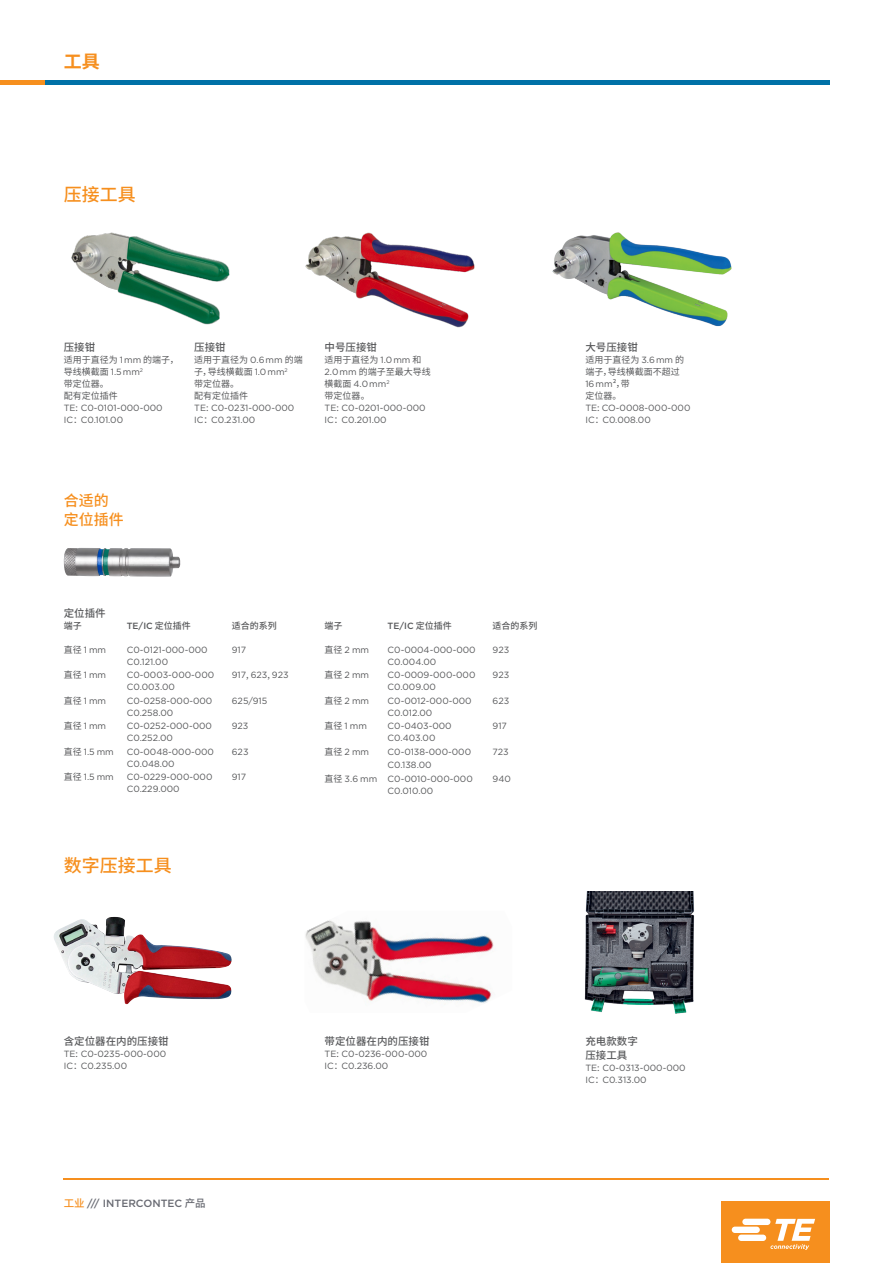
<style>
.page{position:relative;width:893px;height:1263px;background:#fff}
.page>*{position:absolute;margin:0;border:0;box-sizing:border-box;transform-origin:0 0}
.t1{font:500 18px "Noto Sans CJ Ksc";color:#f68f1e}
.C_Header_Title{font:700 18px "Noto Sans CJ Ksc";color:#f68f1e}
.t2{font:500 15px "Noto Sans CJ Ksc";color:#f68f1e}
.Überschrift{font:500 10.5px/13.5px "Noto Sans CJ Ksc";color:#57585a}
.t3{font:500 10.5px "Gotham";color:#696b73}
.Überschrift-2{font:9px "Gotham";color:#57585a}
.Überschrift-3{font:9px/12px "Noto Sans CJ Ksc";color:#57585a}
.Fliesstext{font:9px "Gotham";color:#57585a}
.Überschrift-4{font:500 9px "Gotham";color:#57585a}
.Überschrift-5{font:500 9px "Noto Sans CJ Ksc";color:#57585a}
.s1{font-family:"Gotham"}
.s2{font-family:"Noto Sans CJ Ksc"}
.s3{font-family:"Noto Sans CJ Ksc";color:#f68f1e}
</style>
<div class="page">
<hr style="left:64px;top:1178px;width:765px;height:1px;background:#f68f1e">
<hr style="left:0;top:81px;width:46px;height:4px;background:#f68f1e">
<hr style="left:45px;top:81px;width:784px;height:4px;background:#0071a7">
<div style="left:721px;top:1201px;width:108px;height:62px;background:#f68f1e"></div>
<svg style="left:732px;top:1219px;width:83px;height:31px"></svg>
<img style="left:584px;top:892px;width:110px;height:122px">
<img style="left:305px;top:920px;width:189px;height:83px">
<img style="left:71px;top:232px;width:159px;height:93px">
<img style="left:305px;top:232px;width:170px;height:96px">
<img style="left:63px;top:548px;width:118px;height:29px">
<img style="left:54px;top:917px;width:178px;height:87px">
<img style="left:552px;top:232px;width:180px;height:95px">
<p class="C_Header_Title" style="left:64px;top:51px;width:37px">工具</p>
<p class="t1" style="left:64px;top:185px;width:73px">压接工具</p>
<p class="Überschrift" style="left:64px;top:341px;width:33px">压接钳</p>
<p class="Überschrift-3" style="left:64px;top:354px;width:116px">适用于直径为 <span class="s1">1mm</span> 的端子，导线横截面 <span class="s1">1.5mm</span><sup>2</sup></p>
<p class="Überschrift-3" style="left:64px;top:378px;width:47px">带定位器。</p>
<p class="Überschrift-3" style="left:64px;top:390px;width:55px">配有定位插件</p>
<p class="Überschrift-2" style="left:64px;top:402px;width:100px">TE<span class="s2">:</span> C0-0101-000-000</p>
<p class="Überschrift-2" style="left:64px;top:414px;width:61px">IC<span class="s2">：</span>C0.101.00</p>
<p class="Überschrift" style="left:194px;top:341px;width:33px">压接钳</p>
<p class="Überschrift-3" style="left:194px;top:354px;width:110px">适用于直径为 <span class="s1">0.6mm</span> 的端子，导线横截面 <span class="s1">1.0mm</span><sup>2</sup></p>
<p class="Überschrift-3" style="left:194px;top:378px;width:47px">带定位器。</p>
<p class="Überschrift-3" style="left:194px;top:390px;width:55px">配有定位插件</p>
<p class="Überschrift-2" style="left:194px;top:402px;width:102px">TE<span class="s2">:</span> C0-0231-000-000</p>
<p class="Überschrift-2" style="left:194px;top:414px;width:63px">IC<span class="s2">：</span>C0.231.00</p>
<p class="Überschrift" style="left:325px;top:341px;width:54px">中号压接钳</p>
<p class="Überschrift-3" style="left:325px;top:354px;width:108px">适用于直径为 <span class="s1">1.0mm</span> 和<br><span class="s1">2.0mm</span> 的端子至最大导线横截面 <span class="s1">4.0mm</span><sup>2</sup></p>
<p class="Überschrift-3" style="left:325px;top:390px;width:47px">带定位器。</p>
<p class="Überschrift-2" style="left:325px;top:402px;width:103px">TE<span class="s2">:</span> C0-0201-000-000</p>
<p class="Überschrift-2" style="left:325px;top:414px;width:64px">IC<span class="s2">：</span>C0.201.00</p>
<p class="t2" style="left:64px;top:492px;width:46px">合适的</p>
<p class="t2" style="left:64px;top:511px;width:61px">定位插件</p>
<p class="Überschrift" style="left:64px;top:606px;width:43px">定位插件</p>
<p class="Überschrift-5" style="left:64px;top:620px;width:19px">端子</p>
<p class="Überschrift-4" style="left:127px;top:619px;width:66px">TE/IC <span class="s2">定位插件</span></p>
<p class="Überschrift-5" style="left:232px;top:620px;width:46px">适合的系列</p>
<p class="Überschrift-2" style="left:64px;top:643px;width:44px"><span class="s2">直径</span> 1 mm</p>
<p class="Überschrift-2" style="left:127px;top:643px;width:82px">C0-0121-000-000</p>
<p class="Überschrift-2" style="left:232px;top:643px;width:16px">917</p>
<p class="Überschrift-2" style="left:127px;top:655px;width:43px">C0.121.00</p>
<p class="Überschrift-2" style="left:64px;top:669px;width:44px"><span class="s2">直径</span> 1 mm</p>
<p class="Überschrift-2" style="left:127px;top:669px;width:89px">C0-0003-000-000</p>
<p class="Überschrift-2" style="left:232px;top:669px;width:58px">917<span class="s2">,</span> 623<span class="s2">,</span> 923</p>
<p class="Überschrift-2" style="left:127px;top:681px;width:50px">C0.003.00</p>
<p class="Überschrift-2" style="left:64px;top:694px;width:44px"><span class="s2">直径</span> 1 mm</p>
<p class="Überschrift-2" style="left:127px;top:694px;width:87px">C0-0258-000-000</p>
<p class="Überschrift-2" style="left:232px;top:694px;width:37px">625/915</p>
<p class="Überschrift-2" style="left:127px;top:706px;width:48px">C0.258.00</p>
<p class="Überschrift-2" style="left:64px;top:720px;width:44px"><span class="s2">直径</span> 1 mm</p>
<p class="Überschrift-2" style="left:127px;top:720px;width:87px">C0-0252-000-000</p>
<p class="Überschrift-2" style="left:232px;top:720px;width:18px">923</p>
<p class="Überschrift-2" style="left:127px;top:732px;width:48px">C0.252.00</p>
<p class="Überschrift-2" style="left:64px;top:745px;width:52px"><span class="s2">直径</span> 1.5 mm</p>
<p class="Überschrift-2" style="left:127px;top:745px;width:89px">C0-0048-000-000</p>
<p class="Überschrift-2" style="left:232px;top:745px;width:18px">623</p>
<p class="Überschrift-2" style="left:127px;top:757px;width:49px">C0.048.00</p>
<p class="Überschrift-2" style="left:64px;top:771px;width:52px"><span class="s2">直径</span> 1.5 mm</p>
<p class="Überschrift-2" style="left:127px;top:771px;width:87px">C0-0229-000-000</p>
<p class="Überschrift-2" style="left:232px;top:771px;width:16px">917</p>
<p class="Überschrift-2" style="left:127px;top:783px;width:54px">C0.229.000</p>
<p class="t1" style="left:64px;top:855px;width:109px">数字压接工具</p>
<p class="Überschrift-5" style="left:325px;top:620px;width:19px">端子</p>
<p class="Überschrift-4" style="left:388px;top:619px;width:66px">TE/IC <span class="s2">定位插件</span></p>
<p class="Überschrift-5" style="left:493px;top:620px;width:46px">适合的系列</p>
<p class="Überschrift-2" style="left:325px;top:644px;width:46px"><span class="s2">直径</span> 2 mm</p>
<p class="Überschrift-2" style="left:388px;top:644px;width:90px">C0-0004-000-000</p>
<p class="Überschrift-2" style="left:493px;top:644px;width:18px">923</p>
<p class="Überschrift-2" style="left:388px;top:656px;width:50px">C0.004.00</p>
<p class="Überschrift-2" style="left:325px;top:669px;width:46px"><span class="s2">直径</span> 2 mm</p>
<p class="Überschrift-2" style="left:388px;top:669px;width:89px">C0-0009-000-000</p>
<p class="Überschrift-2" style="left:493px;top:669px;width:18px">923</p>
<p class="Überschrift-2" style="left:388px;top:681px;width:50px">C0.009.00</p>
<p class="Überschrift-2" style="left:325px;top:695px;width:46px"><span class="s2">直径</span> 2 mm</p>
<p class="Überschrift-2" style="left:388px;top:695px;width:86px">C0-0012-000-000</p>
<p class="Überschrift-2" style="left:493px;top:695px;width:18px">623</p>
<p class="Überschrift-2" style="left:388px;top:707px;width:46px">C0.012.00</p>
<p class="Überschrift-2" style="left:325px;top:720px;width:44px"><span class="s2">直径</span> 1 mm</p>
<p class="Überschrift-2" style="left:388px;top:720px;width:66px">C0-0403-000</p>
<p class="Überschrift-2" style="left:493px;top:720px;width:16px">917</p>
<p class="Überschrift-2" style="left:388px;top:732px;width:49px">C0.403.00</p>
<p class="Überschrift-2" style="left:325px;top:746px;width:46px"><span class="s2">直径</span> 2 mm</p>
<p class="Überschrift-2" style="left:388px;top:746px;width:85px">C0-0138-000-000</p>
<p class="Überschrift-2" style="left:493px;top:746px;width:18px">723</p>
<p class="Überschrift-2" style="left:388px;top:759px;width:45px">C0.138.00</p>
<p class="Fliesstext" style="left:325px;top:773px;width:150px"><span class="s2">直径</span> 3.6 mm C0-0010-000-000</p>
<p class="Fliesstext" style="left:493px;top:773px;width:20px">940</p>
<p class="Fliesstext" style="left:388px;top:785px;width:47px">C0.010.00</p>
<p class="Überschrift" style="left:585px;top:341px;width:54px">大号压接钳</p>
<p class="Überschrift-3" style="left:585px;top:354px;width:100px">适用于直径为 <span class="s1">3.6mm</span> 的端子，导线横截面不超过<br><span class="s1">16mm</span>²，带</p>
<p class="Überschrift-3" style="left:585px;top:390px;width:38px">定位器。</p>
<p class="Überschrift-2" style="left:585px;top:402px;width:107px">TE<span class="s2">:</span> CO-0008-000-000</p>
<p class="Überschrift-2" style="left:585px;top:414px;width:67px">IC<span class="s2">：</span>C0.008.00</p>
<p class="Überschrift" style="left:64px;top:1035px;width:106px">含定位器在内的压接钳</p>
<p class="Überschrift-2" style="left:64px;top:1048px;width:104px">TE<span class="s2">:</span> C0-0235-000-000</p>
<p class="Überschrift-2" style="left:64px;top:1060px;width:65px">IC<span class="s2">：</span>C0.235.00</p>
<p class="t3" style="left:64px;top:1196px;width:143px"><span class="s3">工业</span> /// INTERCONTEC <span class="s2">产品</span></p>
<p class="Überschrift" style="left:325px;top:1035px;width:107px">带定位器在内的压接钳</p>
<p class="Überschrift-2" style="left:325px;top:1048px;width:104px">TE<span class="s2">:</span> C0-0236-000-000</p>
<p class="Überschrift-2" style="left:325px;top:1060px;width:65px">IC<span class="s2">：</span>C0.236.00</p>
<p class="Überschrift" style="left:585px;top:1035px;width:54px">充电款数字压接工具</p>
<p class="Überschrift-2" style="left:585px;top:1062px;width:102px">TE<span class="s2">:</span> C0-0313-000-000</p>
<p class="Überschrift-2" style="left:585px;top:1074px;width:63px">IC<span class="s2">：</span>C0.313.00</p>
</div>
